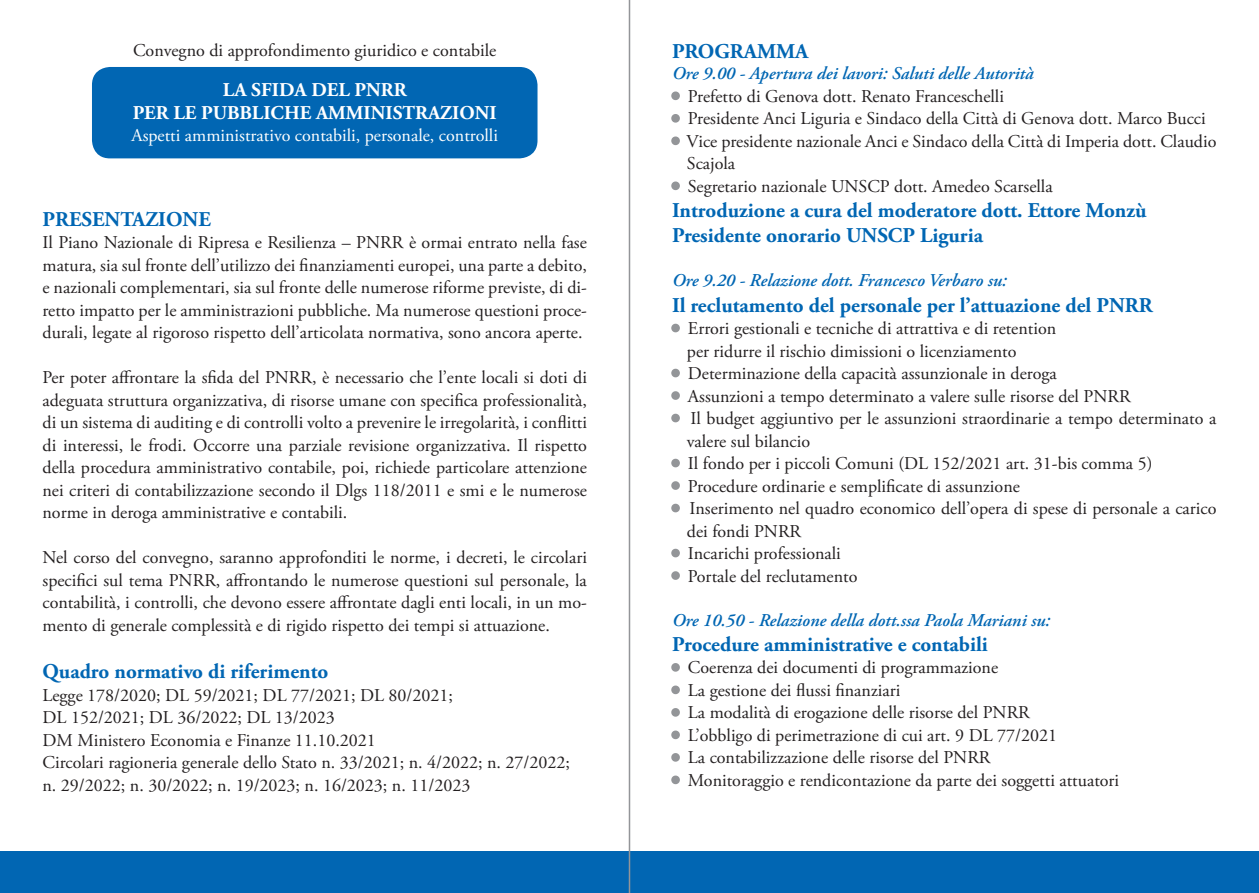
<style>
.page{position:relative;width:1259px;height:893px;background:#fff}
.page>*{position:absolute;margin:0;border:0;box-sizing:border-box;transform-origin:0 0}
.t1{font:700 21px "Adobe Garamond Pro";color:#0166b3}
.t2{font:700 19.5px "Adobe Garamond Pro";color:#fff}
.t3{font:18px/22.5px "Adobe Garamond Pro";color:#231f20}
.t4{font:italic 600 18px "Adobe Garamond Pro";color:#0166b3}
.t5{font:18px "Adobe Garamond Pro";color:#fff}
.s1{font-weight:700;color:#939598}
</style>
<div class="page">
<div style="left:92px;top:67px;width:445px;height:91px;background:#0166b3;border-radius:18px"></div>
<div style="left:0;top:851px;width:1259px;height:42px;background:#0166b3"></div>
<hr style="left:629px;top:0;width:1px;height:893px;background:#939598">
<div style="left:671px;top:91px;width:9px;height:9px;border:3px solid #939598;border-radius:50%"></div>
<div style="left:671px;top:114px;width:9px;height:9px;border:3px solid #939598;border-radius:50%"></div>
<div style="left:671px;top:136px;width:9px;height:9px;border:3px solid #939598;border-radius:50%"></div>
<div style="left:671px;top:181px;width:9px;height:9px;border:3px solid #939598;border-radius:50%"></div>
<div style="left:671px;top:324px;width:9px;height:8px;border:3px solid #939598;border-radius:50%"></div>
<div style="left:671px;top:369px;width:9px;height:8px;border:3px solid #939598;border-radius:50%"></div>
<div style="left:671px;top:391px;width:9px;height:9px;border:3px solid #939598;border-radius:50%"></div>
<div style="left:671px;top:414px;width:9px;height:8px;border:3px solid #939598;border-radius:50%"></div>
<div style="left:671px;top:459px;width:9px;height:8px;border:3px solid #939598;border-radius:50%"></div>
<div style="left:671px;top:481px;width:9px;height:9px;border:3px solid #939598;border-radius:50%"></div>
<div style="left:671px;top:504px;width:9px;height:8px;border:3px solid #939598;border-radius:50%"></div>
<div style="left:671px;top:549px;width:9px;height:8px;border:3px solid #939598;border-radius:50%"></div>
<div style="left:671px;top:571px;width:9px;height:9px;border:3px solid #939598;border-radius:50%"></div>
<div style="left:671px;top:663px;width:9px;height:9px;border:3px solid #939598;border-radius:50%"></div>
<div style="left:671px;top:685px;width:9px;height:9px;border:3px solid #939598;border-radius:50%"></div>
<div style="left:671px;top:708px;width:9px;height:9px;border:3px solid #939598;border-radius:50%"></div>
<div style="left:671px;top:730px;width:9px;height:9px;border:3px solid #939598;border-radius:50%"></div>
<div style="left:671px;top:753px;width:9px;height:9px;border:3px solid #939598;border-radius:50%"></div>
<div style="left:671px;top:775px;width:9px;height:9px;border:3px solid #939598;border-radius:50%"></div>
<p class="t3" style="left:133px;top:39px;width:365px">Convegno di approfondimento giuridico e contabile</p>
<p class="t2" style="left:223px;top:78px;width:185px">LA SFIDA DEL PNRR</p>
<p class="t2" style="left:133px;top:102px;width:365px">PER LE PUBBLICHE AMMINISTRAZIONI</p>
<p class="t5" style="left:131px;top:124px;width:368px">Aspetti amministrativo contabili, personale, controlli</p>
<p class="t1" style="left:43px;top:207px;width:170px">PRESENTAZIONE</p>
<p class="t3" style="left:43px;top:232px;width:546px;text-align:justify">Il Piano Nazionale di Ripresa e Resilienza – PNRR è ormai entrato nella fase matura, sia sul fronte dell’utilizzo dei finanziamenti europei, una parte a debito, e nazionali complementari, sia sul fronte delle numerose riforme previste, di di&shy;retto impatto per le amministrazioni pubbliche. Ma numerose questioni proce&shy;durali, legate al rigoroso rispetto dell’articolata normativa, sono ancora aperte.</p>
<p class="t3" style="left:43px;top:367px;width:546px;text-align:justify">Per poter affrontare la sfida del PNRR, è necessario che l’ente locali si doti di adeguata struttura organizzativa, di risorse umane con specifica professionalità, di un sistema di auditing e di controlli volto a prevenire le irregolarità, i conflitti di interessi, le frodi. Occorre una parziale revisione organizzativa. Il rispetto della procedura amministrativo contabile, poi, richiede particolare attenzione nei criteri di contabilizzazione secondo il Dlgs 118/2011 e smi e le numerose norme in deroga amministrative e contabili.</p>
<p class="t3" style="left:43px;top:547px;width:546px;text-align:justify">Nel corso del convegno, saranno approfonditi le norme, i decreti, le circolari specifici sul tema PNRR, affrontando le numerose questioni sul personale, la contabilità, i controlli, che devono essere affrontate dagli enti locali, in un mo&shy;mento di generale complessità e di rigido rispetto dei tempi si attuazione.</p>
<p class="t1" style="left:43px;top:660px;width:287px">Quadro normativo di riferimento</p>
<p class="t3" style="left:43px;top:685px;width:412px">Legge 178/2020; DL 59/2021; DL 77/2021; DL 80/2021;<br>DL 152/2021; DL 36/2022; DL 13/2023</p>
<p class="t3" style="left:43px;top:730px;width:335px">DM Ministero Economia e Finanze 11.10.2021</p>
<p class="t3" style="left:43px;top:752px;width:529px">Circolari ragioneria generale dello Stato n. 33/2021; n. 4/2022; n. 27/2022;</p>
<p class="t3" style="left:43px;top:775px;width:429px">n. 29/2022; n. 30/2022; n. 19/2023; n. 16/2023; n. 11/2023</p>
<p class="t1" style="left:672px;top:39px;width:138px">PROGRAMMA</p>
<p class="t4" style="left:672px;top:63px;width:363px">Ore 9.00 - Apertura dei lavori: Saluti delle Autorità</p>
<p class="t3" style="left:672px;top:86px;width:333px"><span class="s1">•</span> Prefetto di Genova dott. Renato Franceschelli</p>
<p class="t3" style="left:672px;top:108px;width:535px"><span class="s1">•</span> Presidente Anci Liguria e Sindaco della Città di Genova dott. Marco Bucci</p>
<p class="t3" style="left:687px;top:131px;width:531px;text-indent:-15px"><span class="s1">•</span> Vice presidente nazionale Anci e Sindaco della Città di Imperia dott. Claudio<br>Scajola</p>
<p class="t3" style="left:672px;top:176px;width:382px"><span class="s1">•</span> Segretario nazionale UNSCP dott. Amedeo Scarsella</p>
<p class="t1" style="left:672px;top:198px;width:476px">Introduzione a cura del moderatore dott. Ettore Monzù</p>
<p class="t1" style="left:672px;top:223px;width:312px">Presidente onorario UNSCP Liguria</p>
<p class="t4" style="left:672px;top:270px;width:336px">Ore 9.20 - Relazione dott. Francesco Verbaro su:</p>
<p class="t1" style="left:672px;top:293px;width:482px">Il reclutamento del personale per l’attuazione del PNRR</p>
<p class="t3" style="left:687px;top:318px;width:371px;text-indent:-15px"><span class="s1">•</span> Errori gestionali e tecniche di attrattiva e di retention per ridurre il rischio dimissioni o licenziamento</p>
<p class="t3" style="left:672px;top:363px;width:386px"><span class="s1">•</span> Determinazione della capacità assunzionale in deroga</p>
<p class="t3" style="left:672px;top:385px;width:460px"><span class="s1">•</span> Assunzioni a tempo determinato a valere sulle risorse del PNRR</p>
<p class="t3" style="left:687px;top:408px;width:531px;text-indent:-15px"><span class="s1">•</span> Il budget aggiuntivo per le assunzioni straordinarie a tempo determinato a valere sul bilancio</p>
<p class="t3" style="left:672px;top:453px;width:482px"><span class="s1">•</span> Il fondo per i piccoli Comuni (DL 152/2021 art. 31-bis comma 5)</p>
<p class="t3" style="left:672px;top:475px;width:349px"><span class="s1">•</span> Procedure ordinarie e semplificate di assunzione</p>
<p class="t3" style="left:687px;top:498px;width:531px;text-indent:-15px"><span class="s1">•</span> Inserimento nel quadro economico dell’opera di spese di personale a carico dei fondi PNRR</p>
<p class="t3" style="left:672px;top:543px;width:170px"><span class="s1">•</span> Incarichi professionali</p>
<p class="t3" style="left:672px;top:565px;width:187px"><span class="s1">•</span> Portale del reclutamento</p>
<p class="t4" style="left:672px;top:610px;width:380px">Ore 10.50 - Relazione della dott.ssa Paola Mariani su:</p>
<p class="t1" style="left:672px;top:632px;width:317px">Procedure amministrative e contabili</p>
<p class="t3" style="left:672px;top:657px;width:328px"><span class="s1">•</span> Coerenza dei documenti di programmazione</p>
<p class="t3" style="left:672px;top:680px;width:230px"><span class="s1">•</span> La gestione dei flussi finanziari</p>
<p class="t3" style="left:672px;top:702px;width:359px"><span class="s1">•</span> La modalità di erogazione delle risorse del PNRR</p>
<p class="t3" style="left:672px;top:725px;width:386px"><span class="s1">•</span> L’obbligo di perimetrazione di cui art. 9 DL 77/2021</p>
<p class="t3" style="left:672px;top:747px;width:320px"><span class="s1">•</span> La contabilizzazione delle risorse del PNRR</p>
<p class="t3" style="left:672px;top:770px;width:449px"><span class="s1">•</span> Monitoraggio e rendicontazione da parte dei soggetti attuatori</p>
</div>
